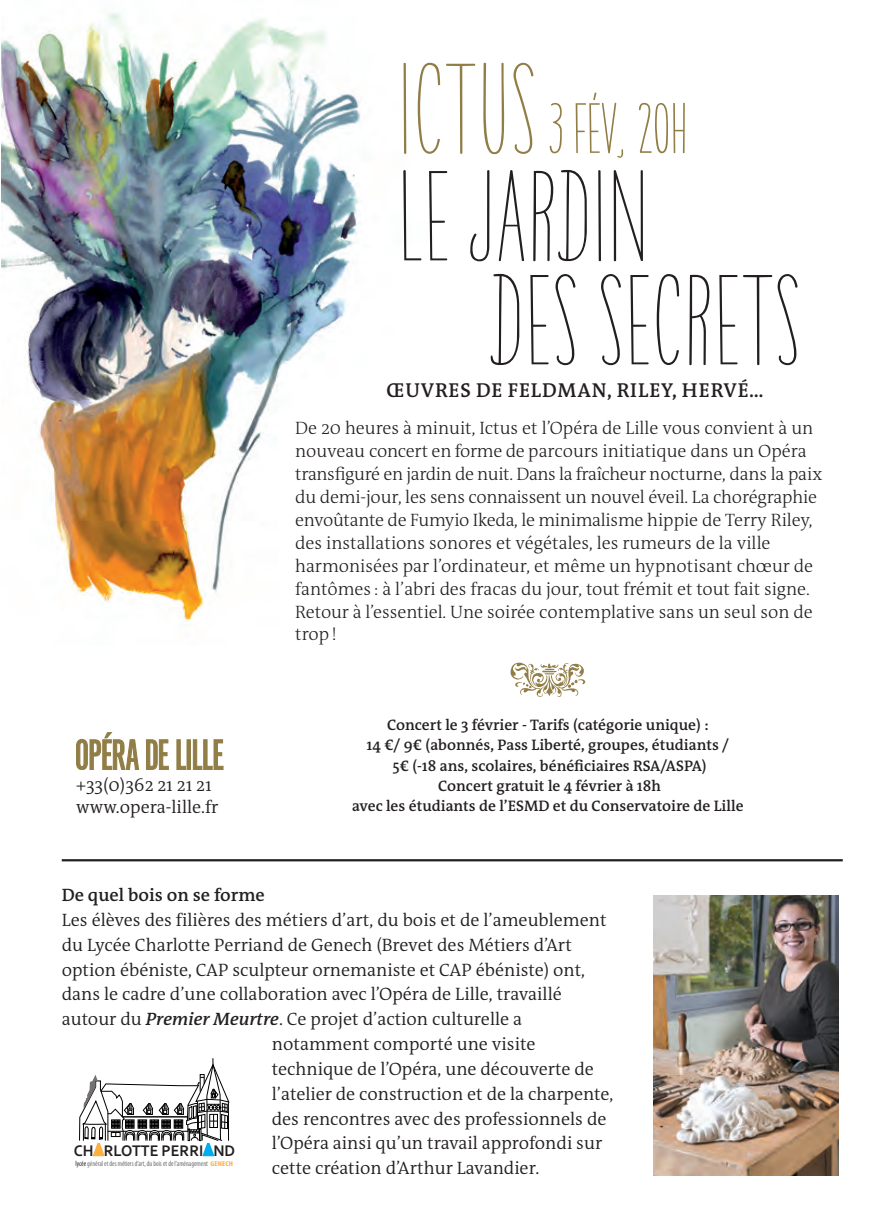
<style>
.page{position:relative;width:893px;height:1212px;background:#fff}
.page>*{position:absolute;margin:0;border:0;box-sizing:border-box;transform-origin:0 0}
.t1{font:300 119.02px/104px "Only You Pro";color:#231f20}
.t2{font:300 119.02px "Only You Pro";color:#917d46}
.t3{font:700 66.15px "Only You Pro";letter-spacing:-.02em;color:#917d46}
.t4{font:600 20.25px "The Antiqua B W6";letter-spacing:.04em;color:#231f20}
.t5{font:300 18px/21.6px "The Antiqua B W4";color:#231f20}
.t6{font:300 18px/22.9px "The Antiqua B W3";letter-spacing:-.005em;color:#231f20}
.t7{font:600 18px "The Antiqua B W6";color:#231f20}
.t8{font:700 16.2px "Corbel";color:#231f20;scale:.95 1}
.t9{font:600 15.3px/20.2px "The Antiqua B W6";color:#231f20;text-align:center}
.t10{font:condensed 7.42px "Myriad Pro";color:#6c6d70;scale:.91 1}
.s1{font-family:"The Antiqua B W6";font-weight:600;font-style:italic}
.s2{color:#231f20}
.s3{font-weight:700;font-size:6.98px;color:#fbb03f}
</style>
<div class="page">
<svg style="left:176px;top:739px;width:10px;height:31px"></svg>
<div style="left:187px;top:739px;width:4px;height:31px;border:1px solid #917d46"></div>
<svg style="left:193px;top:739px;width:30px;height:31px"></svg>
<svg style="left:146px;top:739px;width:23px;height:31px"></svg>
<svg style="left:76px;top:732px;width:63px;height:38px"></svg>
<img style="left:2px;top:13px;width:359px;height:613px">
<svg style="left:511px;top:663px;width:74px;height:34px"></svg>
<svg style="left:79px;top:1058px;width:150px;height:98px"></svg>
<hr style="left:62px;top:859px;width:781px;height:2px;background:#231f20">
<img style="left:653px;top:896px;width:186px;height:279px">
<h1 class="t2" style="left:397px;top:63px;width:141px">ICTUS</h1>
<h1 class="t1" style="left:490px;top:172px;width:313px;text-indent:-93px">LE JARDIN<br>DES SECRETS</h1>
<h2 class="t3" style="left:548px;top:103px;width:142px">3 FÉV, 20H</h2>
<p class="t4" style="left:387px;top:381px;width:379px">œUVRES DE FELDMAN, RILEY, HERVÉ…</p>
<p class="t5" style="left:76px;top:775px;width:144px">+33(0)362 21 21 21 www.opera-lille.fr</p>
<p class="t6" style="left:295px;top:417px;width:529px">De 20 heures à minuit, Ictus et l’Opéra de Lille vous convient à un nouveau concert en forme de parcours initiatique dans un Opéra transfiguré en jardin de nuit. Dans la fraîcheur nocturne, dans la paix du demi-jour, les sens connaissent un nouvel éveil. La chorégraphie envoûtante de Fumyio Ikeda, le minimalisme hippie de Terry Riley, des installations sonores et végétales, les rumeurs de la ville harmonisées par l’ordinateur, et même un hypnotisant chœur de fantômes : à l’abri des fracas du jour, tout frémit et tout fait signe.<br>Retour à l’essentiel. Une soirée contemplative sans un seul son de trop !</p>
<p class="t9" style="left:352px;top:716px;width:393px">Concert le 3 février - Tarifs (catégorie unique) :<br>14 €/ 9€ (abonnés, Pass Liberté, groupes, étudiants /<br>5€ (-18 ans, scolaires, bénéficiaires RSA/ASPA)<br>Concert gratuit le 4 février à 18h<br>avec les étudiants de l’ESMD et du Conservatoire de Lille</p>
<p class="t7" style="left:62px;top:887px;width:205px">De quel bois on se forme</p>
<p class="t5" style="left:62px;top:910px;width:546px">Les élèves des filières des métiers d’art, du bois et de l’ameublement</p>
<p class="t5" style="left:62px;top:935px;width:512px">du Lycée Charlotte Perriand de Genech (Brevet des Métiers d’Art</p>
<p class="t5" style="left:62px;top:960px;width:525px">option ébéniste, CAP sculpteur ornemaniste et CAP ébéniste) ont,</p>
<p class="t5" style="left:62px;top:985px;width:501px">dans le cadre d’une collaboration avec l’Opéra de Lille, travaillé</p>
<p class="t5" style="left:62px;top:1009px;width:462px">autour du <span class="s1">Premier Meurtre</span>. Ce projet d’action culturelle a</p>
<p class="t5" style="left:272px;top:1034px;width:265px">notamment comporté une visite</p>
<p class="t5" style="left:272px;top:1059px;width:324px">technique de l’Opéra, une découverte de</p>
<p class="t5" style="left:272px;top:1084px;width:343px">l’atelier de construction et de la charpente,</p>
<p class="t5" style="left:272px;top:1109px;width:336px">des rencontres avec des professionnels de</p>
<p class="t5" style="left:272px;top:1134px;width:332px">l’Opéra ainsi qu’un travail approfondi sur</p>
<p class="t5" style="left:272px;top:1158px;width:269px">cette création d’Arthur Lavandier.</p>
<p class="t8" style="left:74px;top:1141px;width:171px">CHARLOTTE PERRIAND</p>
<p class="t10" style="left:76px;top:1160px;width:175px"><span class="s2">lycée</span> général et des métiers d’art, du bois et de l’aménagement <span class="s3">GENECH</span></p>
</div>
